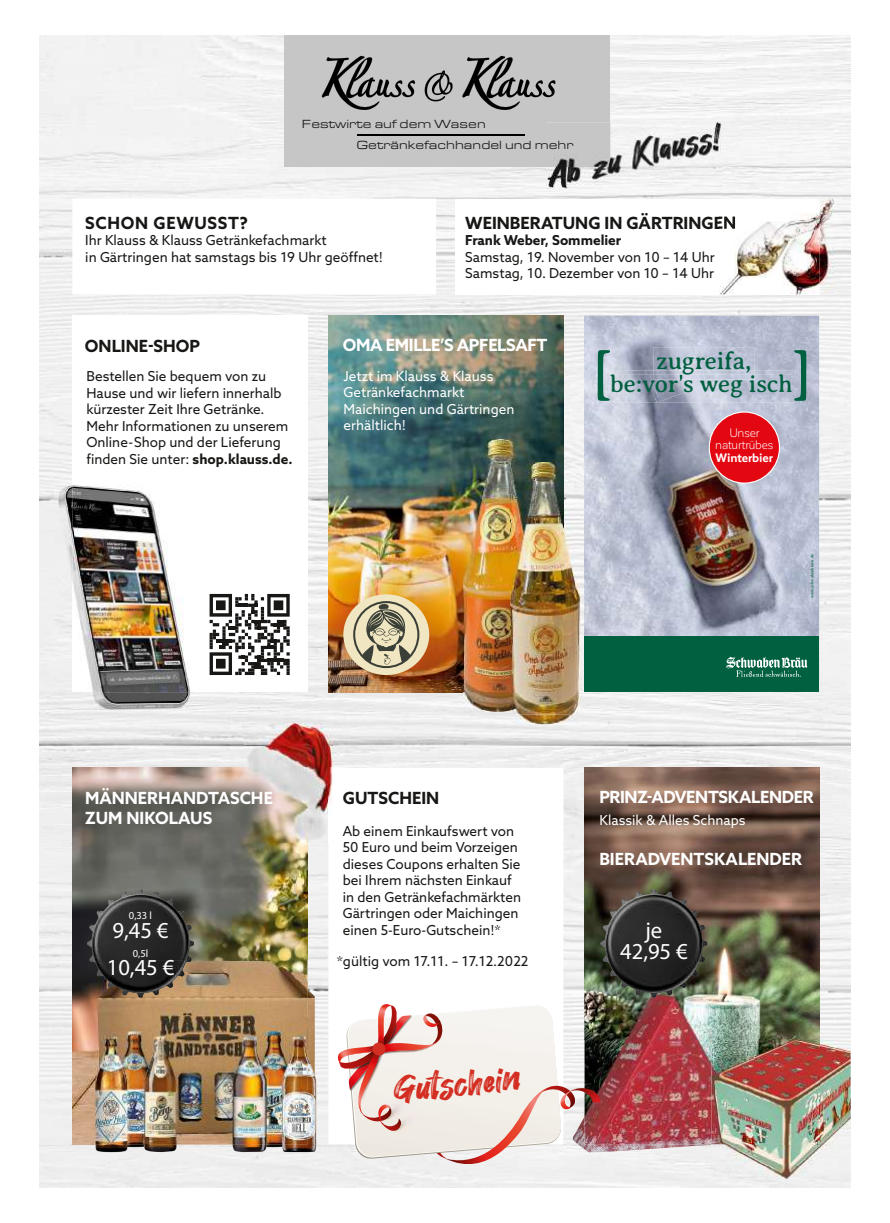
<style>
.page{position:relative;width:890px;height:1223px;background:#fff}
.page>*{position:absolute;margin:0;border:0;box-sizing:border-box;transform-origin:0 0}
.t1{font:56.88px "Bysscw Averia Serif Libre";color:#006040}
.t2{font:39.25px "Sxpnbf Hey August";color:#d32e21}
.t3{font:24.62px "Bysscw Averia Serif Libre";letter-spacing:-.01em;color:#006040}
.t4{font:22.88px/21.4px "Pjxkjx Myriad Pro";color:#fff;text-align:center}
.t5{font:700 16.75px/20.1px "Dskykt Azo Sans";color:#fff}
.t6{font:700 16.75px "Dskykt Azo Sans";color:#181715}
.t7{font:700 16.75px "Dskykt Azo Sans";letter-spacing:-.02em;color:#fff}
.t8{font:700 16.75px "Dskykt Azo Sans";letter-spacing:.04em;color:#181715}
.t9{font:13.75px/16.5px "Gtmhgj Azo Sans";color:#181715}
.t10{font:13.75px/16.5px "Gtmhgj Azo Sans";color:#fff}
.t11{font:700 13.75px "Dskykt Azo Sans";color:#181715}
.t12{font:12.25px/20.8px "Dycplx Eurostile Extended";color:#181715}
.t13{font:12.12px/12.1px "Gpkpyh Corporative Sans";letter-spacing:-.01em;color:#fff;text-align:center}
.t14{font:700 12.12px "Bywmpj Corporative Sans";letter-spacing:-.01em;color:#fff}
.t15{font:10.75px "Pjxkjx Myriad Pro";color:#fff}
.t16{font:4px "Bysscw Averia Serif Libre";color:#006040}
.s1{font-family:"Gtmhgj Azo Sans";font-weight:400}
</style>
<div class="page">
<img style="left:39px;top:35px;width:811px;height:1152px">
<div style="left:284px;top:35px;width:326px;height:132px;background:#c6c6c6"></div>
<img style="left:39px;top:295px;width:811px;height:419px">
<img style="left:39px;top:746px;width:811px;height:419px">
<img style="left:72px;top:198px;width:491px;height:946px">
<div style="left:455px;top:198px;width:364px;height:96px;background:#fff"></div>
<img style="left:584px;top:767px;width:235px;height:272px">
<img style="left:573px;top:993px;width:138px;height:159px">
<img style="left:584px;top:993px;width:169px;height:151px">
<div style="left:343px;top:594px;width:86px;height:81px;background:#f0e6c1;border-radius:50%"></div>
<svg style="left:353px;top:601px;width:66px;height:67px"></svg>
<img style="left:95px;top:960px;width:221px;height:192px">
<img style="left:95px;top:960px;width:212px;height:184px">
<img style="left:95px;top:889px;width:90px;height:2px">
<img style="left:95px;top:993px;width:92px;height:4px">
<img style="left:87px;top:891px;width:102px;height:102px">
<svg style="left:133px;top:889px;width:15px;height:5px"></svg>
<img style="left:92px;top:894px;width:97px;height:99px">
<div style="left:121px;top:923px;width:39px;height:40px;background:#2a292a;border-radius:50%"></div>
<img style="left:58px;top:485px;width:132px;height:225px">
<img style="left:72px;top:485px;width:118px;height:207px">
<svg style="left:209px;top:594px;width:81px;height:81px"></svg>
<img style="left:720px;top:199px;width:113px;height:95px">
<svg style="left:719px;top:216px;width:16px;height:13px"></svg>
<img style="left:610px;top:889px;width:86px;height:2px">
<img style="left:635px;top:994px;width:36px;height:3px">
<img style="left:600px;top:891px;width:102px;height:103px">
<img style="left:605px;top:894px;width:97px;height:99px">
<div style="left:634px;top:923px;width:39px;height:40px;background:#2a292a;border-radius:50%"></div>
<hr style="left:357px;top:135px;width:168px;height:1px;background:#000">
<svg style="left:321px;top:56px;width:94px;height:54px"></svg>
<svg style="left:462px;top:56px;width:93px;height:54px"></svg>
<svg style="left:424px;top:70px;width:28px;height:31px"></svg>
<svg style="left:336px;top:1004px;width:264px;height:165px"></svg>
<img style="left:244px;top:723px;width:88px;height:119px">
<img style="left:244px;top:767px;width:63px;height:75px">
<img style="left:328px;top:767px;width:4px;height:75px">
<img style="left:463px;top:439px;width:71px;height:272px">
<img style="left:510px;top:462px;width:70px;height:262px">
<img style="left:510px;top:462px;width:53px;height:230px">
<img style="left:711px;top:1039px;width:139px;height:139px">
<img style="left:753px;top:1039px;width:66px;height:105px">
<img style="left:711px;top:1039px;width:42px;height:113px">
<div style="left:372px;top:1042px;width:13px;height:13px;background:#d32e21;border-radius:50%"></div>
<img style="left:584px;top:316px;width:235px;height:321px">
<div style="left:584px;top:637px;width:235px;height:55px;background:#006040"></div>
<svg style="left:726px;top:656px;width:81px;height:21px"></svg>
<img style="left:606px;top:370px;width:39px;height:32px">
<img style="left:645px;top:370px;width:12px;height:32px">
<img style="left:657px;top:398px;width:97px;height:4px">
<img style="left:754px;top:370px;width:41px;height:32px">
<img style="left:610px;top:375px;width:39px;height:23px">
<img style="left:649px;top:375px;width:49px;height:23px">
<img style="left:698px;top:379px;width:3px;height:7px">
<img style="left:669px;top:386px;width:32px;height:12px">
<img style="left:701px;top:379px;width:45px;height:19px">
<img style="left:746px;top:375px;width:45px;height:23px">
<img style="left:653px;top:347px;width:101px;height:28px">
<img style="left:699px;top:347px;width:36px;height:12px">
<img style="left:672px;top:359px;width:35px;height:11px">
<img style="left:653px;top:375px;width:49px;height:4px">
<img style="left:702px;top:375px;width:52px;height:4px">
<svg style="left:708px;top:411px;width:72px;height:72px"></svg>
<div style="left:709px;top:412px;width:69px;height:70px;background:#e30711;border-radius:50%"></div>
<img style="left:546px;top:122px;width:175px;height:66px">
<img style="left:546px;top:122px;width:64px;height:45px">
<p class="t12" style="left:356px;top:114px;width:219px;text-indent:-54px">Festwirte auf dem Wasen<br>Getränkefachhandel und mehr</p>
<p class="t8" style="left:85px;top:213px;width:164px">SCHON GEWUSST?</p>
<p class="t9" style="left:85px;top:233px;width:299px">Ihr Klauss &amp; Klauss Getränkefachmarkt<br>in Gärtringen hat samstags bis 19 Uhr geöffnet!</p>
<p class="t6" style="left:465px;top:213px;width:259px">WEINBERATUNG IN GÄRTRINGE</p>
<p class="t11" style="left:465px;top:232px;width:158px">Fran Weber, Sommelier</p>
<p class="t9" style="left:465px;top:250px;width:251px">Samstag, 19. November von 10 – 14 Uhr<br>Samstag, 10. Dezember von 10 – 14 Uhr</p>
<p class="t6" style="left:85px;top:336px;width:116px">ONLINE-SHOP</p>
<p class="t9" style="left:86px;top:369px;width:203px">Bestellen Sie bequem von zu<br>Hause und wir liefern innerhalb kürzester Zeit Ihre Getränke.<br>Mehr Informationen zu unserem<br>Online-Shop und der Lieferung</p>
<p class="t11" style="left:94px;top:450px;width:200px"><span class="s1">nden Sie unter:</span> shop. lauss.de.</p>
<p class="t7" style="left:343px;top:335px;width:206px">OMA EMILLE’S APFELSAFT</p>
<p class="t10" style="left:343px;top:369px;width:172px">Jetzt im Klauss &amp; Klauss<br>Getränkefachmarkt<br>Maichingen und Gärtringen erhältlich!</p>
<h1 class="t1" style="left:593px;top:350px;width:20px">[</h1>
<h1 class="t1" style="left:791px;top:350px;width:21px">]</h1>
<p class="t13" style="left:715px;top:427px;width:60px">Unser naturtrübes</p>
<p class="t14" style="left:715px;top:450px;width:59px">Winterbier</p>
<h3 class="t3" style="left:656px;top:351px;width:97px">zugreifa,</h3>
<h3 class="t3" style="left:610px;top:374px;width:184px">be:vor's weg isch</h3>
<p class="t16" style="left:810px;top:598px;width:46px;rotate:-90deg">www.schwabenbraeu.de</p>
<p class="t5" style="left:85px;top:788px;width:189px">MÄNNERHANDTASCHE<br>ZUM NIKOLAUS</p>
<p class="t15" style="left:129px;top:911px;width:25px">0,33 l</p>
<h3 class="t4" style="left:112px;top:921px;width:57px">9,45 €</h3>
<p class="t15" style="left:133px;top:949px;width:17px">0,5l</p>
<h3 class="t4" style="left:107px;top:958px;width:69px">10,45 €</h3>
<p class="t6" style="left:343px;top:787px;width:98px">GUTSCHEIN</p>
<p class="t9" style="left:343px;top:824px;width:180px">Ab einem Einkaufswert von<br>50 Euro und beim Vorzeigen dieses Coupons erhalten Sie bei Ihrem nächsten Einkauf in den Getränkefachmärkten<br>Gärtringen oder Maichingen einen 5-Euro-Gutschein!*</p>
<p class="t9" style="left:337px;top:954px;width:193px">*gültig vom 17.11. – 17.12.2022</p>
<h2 class="t2" style="left:391px;top:1067px;width:129px;rotate:-6deg">Gutschein</h2>
<p class="t7" style="left:599px;top:787px;width:216px">PRINZ-ADVENTSKALENDER</p>
<p class="t10" style="left:599px;top:813px;width:147px">Klassik &amp; Alles Schnaps</p>
<p class="t5" style="left:599px;top:848px;width:204px">BIERADVENTSKALENDER</p>
<h3 class="t4" style="left:620px;top:921px;width:69px">je<br>42,95 €</h3>
</div>
